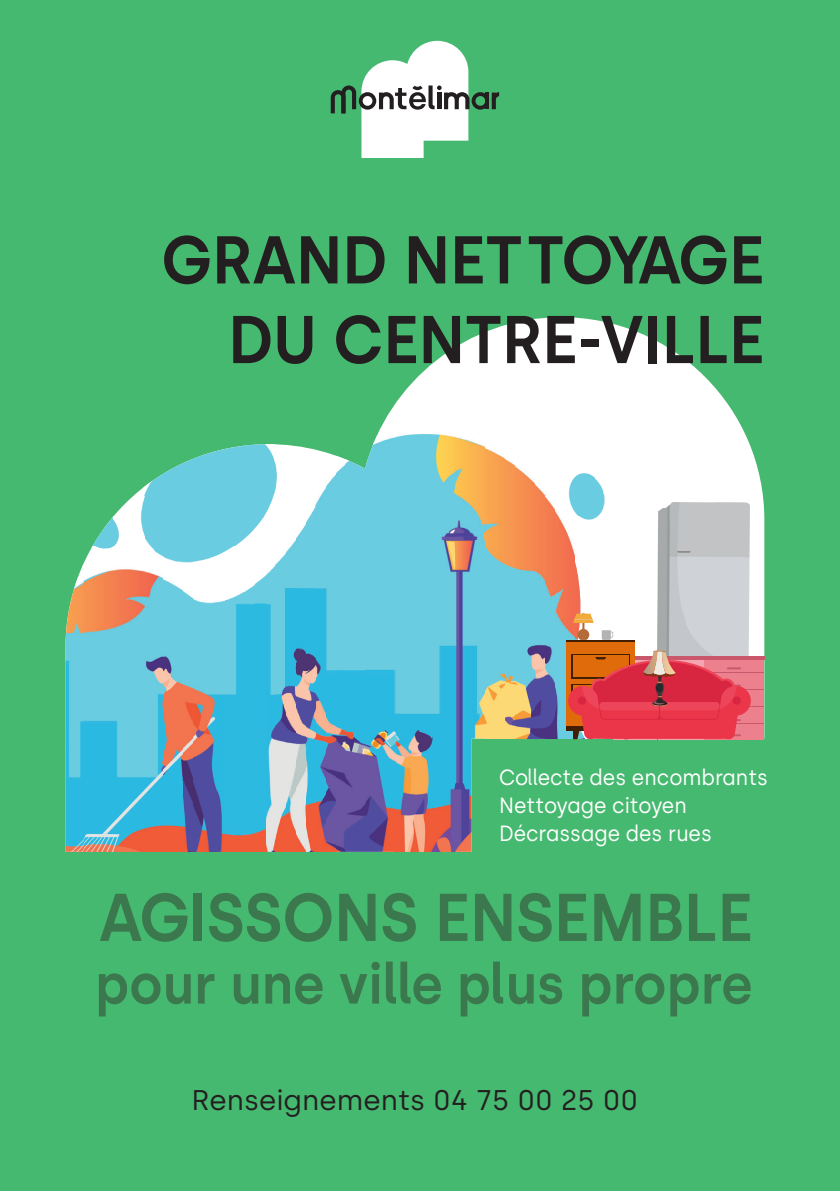
<style>
.page{position:relative;width:840px;height:1191px;background:#fff}
.page>*{position:absolute;margin:0;border:0;box-sizing:border-box;transform-origin:0 0}
.t1{font:600 67.4px/79.6px "Silka";color:#231f20;text-align:right;scale:.93 1}
.t2{font:600 67.4px "Silka";color:#3c784d;scale:.93 1}
.t3{font:600 56px "Silka";color:#3c784d;scale:.93 1}
.t4{font:28.4px "Silka";color:#231f20}
.t5{font:22px/28px "Silka";color:#fff;scale:.93 1}
</style>
<div class="page">
<div style="left:0;top:0;width:839px;height:1191px;background:#46b970"></div>
<svg style="left:78px;top:317px;width:686px;height:423px;fill:#fff"></svg>
<img style="left:194px;top:444px;width:61px;height:104px">
<img style="left:394px;top:431px;width:61px;height:421px">
<img style="left:174px;top:458px;width:20px;height:110px">
<img style="left:254px;top:444px;width:21px;height:73px">
<img style="left:364px;top:436px;width:31px;height:416px">
<img style="left:455px;top:436px;width:31px;height:416px">
<img style="left:163px;top:467px;width:11px;height:101px">
<img style="left:345px;top:459px;width:20px;height:393px">
<img style="left:485px;top:446px;width:21px;height:292px">
<img style="left:153px;top:473px;width:11px;height:85px">
<img style="left:274px;top:456px;width:11px;height:41px">
<img style="left:334px;top:456px;width:11px;height:396px">
<img style="left:505px;top:456px;width:11px;height:282px">
<img style="left:143px;top:479px;width:11px;height:79px">
<img style="left:324px;top:466px;width:11px;height:386px">
<img style="left:515px;top:466px;width:21px;height:272px">
<img style="left:565px;top:466px;width:31px;height:51px">
<img style="left:535px;top:476px;width:11px;height:262px">
<img style="left:595px;top:476px;width:11px;height:52px">
<img style="left:314px;top:486px;width:11px;height:366px">
<img style="left:133px;top:496px;width:11px;height:41px">
<img style="left:545px;top:496px;width:11px;height:242px">
<img style="left:98px;top:515px;width:16px;height:22px">
<img style="left:304px;top:506px;width:11px;height:346px">
<img style="left:555px;top:506px;width:11px;height:232px">
<img style="left:113px;top:516px;width:11px;height:32px">
<img style="left:254px;top:516px;width:11px;height:21px">
<img style="left:294px;top:516px;width:11px;height:336px">
<img style="left:575px;top:516px;width:21px;height:12px">
<img style="left:565px;top:527px;width:11px;height:211px">
<img style="left:91px;top:537px;width:23px;height:11px">
<img style="left:284px;top:537px;width:11px;height:315px">
<img style="left:93px;top:547px;width:21px;height:11px">
<img style="left:194px;top:547px;width:20px;height:21px">
<img style="left:214px;top:547px;width:21px;height:11px">
<img style="left:274px;top:547px;width:11px;height:305px">
<img style="left:264px;top:557px;width:11px;height:295px">
<img style="left:575px;top:557px;width:11px;height:56px">
<img style="left:83px;top:567px;width:81px;height:285px">
<img style="left:254px;top:567px;width:11px;height:285px">
<img style="left:74px;top:577px;width:10px;height:275px">
<img style="left:163px;top:577px;width:21px;height:275px">
<img style="left:244px;top:577px;width:11px;height:275px">
<img style="left:65px;top:589px;width:9px;height:263px">
<img style="left:183px;top:587px;width:11px;height:265px">
<img style="left:224px;top:587px;width:21px;height:265px">
<img style="left:194px;top:597px;width:30px;height:255px">
<img style="left:657px;top:521px;width:86px;height:129px">
<img style="left:743px;top:502px;width:5px;height:148px">
<img style="left:657px;top:507px;width:58px;height:14px">
<img style="left:715px;top:502px;width:28px;height:19px">
<img style="left:662px;top:502px;width:53px;height:5px">
<div style="left:704px;top:657px;width:59px;height:82px;background:#ec808d"></div>
<hr style="left:704px;top:672px;width:59px;height:1px;background:#ca586c">
<hr style="left:704px;top:689px;width:59px;height:1px;background:#ca586c">
<hr style="left:704px;top:706px;width:59px;height:1px;background:#ca586c">
<hr style="left:704px;top:723px;width:59px;height:1px;background:#ca586c">
<hr style="left:611px;top:656px;width:153px;height:3px;background:#ca586c">
<div style="left:566px;top:642px;width:69px;height:84px;background:#e06b0a"></div>
<hr style="left:566px;top:726px;width:69px;height:4px;background:#421f03">
<hr style="left:566px;top:640px;width:68px;height:2px;background:#421f03">
<svg style="left:572px;top:613px;width:21px;height:27px"></svg>
<svg style="left:601px;top:630px;width:12px;height:10px"></svg>
<svg style="left:330px;top:41px;width:169px;height:117px"></svg>
<hr style="left:485px;top:93px;width:4px;height:16px;background:#231f20">
<svg style="left:567px;top:650px;width:183px;height:89px"></svg>
<h1 class="t1" style="left:161px;top:220px;width:649px">GRAND NETTOYAGE<br>DU CENTRE-VILLE</h1>
<p class="t5" style="left:499px;top:763px;width:290px">Collecte des encombrants<br>Nettoyage citoyen<br>Décrassage des rues</p>
<h1 class="t2" style="left:99px;top:877px;width:704px">AGISSONS ENSEMBLE</h1>
<h2 class="t3" style="left:95px;top:950px;width:708px">pour une ville plus propre</h2>
<p class="t4" style="left:191px;top:1083px;width:448px">Renseignements 04 75 00 25 00</p>
</div>
